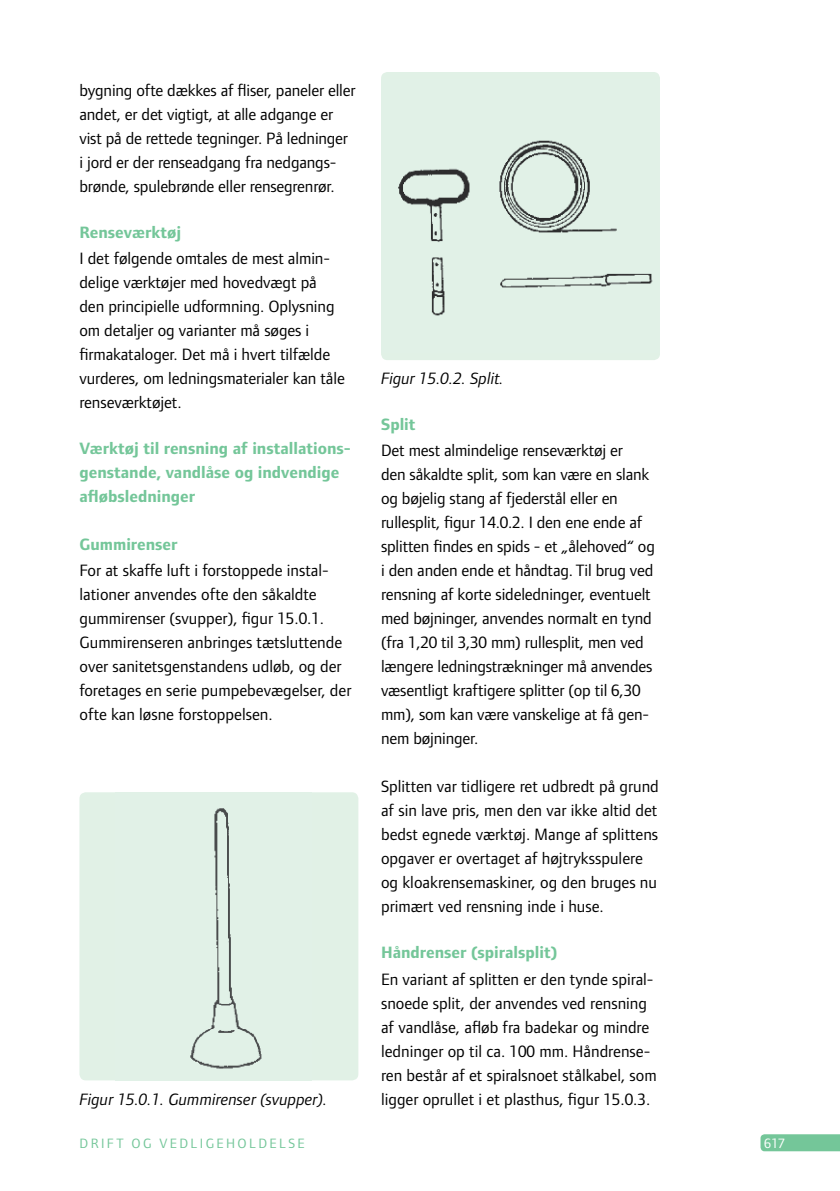
<style>
.page{position:relative;width:840px;height:1191px;background:#fff}
.page>*{position:absolute;margin:0;border:0;box-sizing:border-box;transform-origin:0 0}
.t1{font:17px/24px "Foundry Form Sans";letter-spacing:-.005em;color:#000}
.t2{font:700 17px/24px "Foundry Form Sans";color:#74c699}
.t3{font:italic 17px "Foundry Form Sans";color:#000}
.t4{font:14px "Foundry Form Sans";letter-spacing:.17em;color:#74c699}
.t5{font:14px "Foundry Form Sans";color:#fff}
</style>
<div class="page">
<svg style="left:760px;top:1134px;width:79px;height:17px"></svg>
<div style="left:79px;top:792px;width:279px;height:288px;background:#e1f1e6;border-radius:6px"></div>
<img style="left:190px;top:808px;width:72px;height:261px">
<div style="left:381px;top:72px;width:278px;height:288px;background:#e1f1e6;border-radius:6px"></div>
<img style="left:398px;top:140px;width:255px;height:176px">
<p class="t1" style="left:79px;top:78px;width:277px">bygning ofte dækkes af fliser, paneler eller andet, er det vigtigt, at alle adgange er vist på de rettede tegninger. På ledninger i jord er der renseadgang fra nedgangs&shy;brønde, spulebrønde eller rensegrenrør.</p>
<p class="t2" style="left:79px;top:220px;width:103px">Renseværktøj</p>
<p class="t1" style="left:79px;top:246px;width:267px">I det følgende omtales de mest almin&shy;delige værktøjer med hovedvægt på den principielle udformning. Oplysning om detaljer og varianter må søges i firmakataloger. Det må i hvert tilfælde vurderes, om ledningsmaterialer kan tåle renseværktøjet.</p>
<p class="t2" style="left:79px;top:436px;width:273px">Værktøj til rensning af installations&shy;genstande, vandlåse og indvendige afløbsledninger</p>
<p class="t2" style="left:79px;top:532px;width:99px">Gummirenser</p>
<p class="t1" style="left:79px;top:558px;width:273px">For at skaffe luft i forstoppede instal&shy;lationer anvendes ofte den såkaldte gummirenser (svupper), figur 15.0.1.<br>Gummirenseren anbringes tætsluttende over sanitetsgenstandens udløb, og der foretages en serie pumpebevægelser, der ofte kan løsne forstoppelsen.</p>
<p class="t3" style="left:381px;top:369px;width:124px">Figur 15.0.2. Split.</p>
<p class="t2" style="left:381px;top:412px;width:36px">Split</p>
<p class="t1" style="left:381px;top:438px;width:275px">Det mest almindelige renseværktøj er<br>den såkaldte split, som kan være en slank og bøjelig stang af fjederstål eller en rullesplit, figur 14.0.2. I den ene ende af splitten findes en spids - et „ålehoved“ og i den anden ende et håndtag. Til brug ved rensning af korte sideledninger, eventuelt med bøjninger, anvendes normalt en tynd (fra 1,20 til 3,30 mm) rullesplit, men ved længere ledningstrækninger må anvendes væsentligt kraftigere splitter (op til 6,30 mm), som kan være vanskelige at få gen&shy;nem bøjninger.</p>
<p class="t1" style="left:381px;top:774px;width:279px">Splitten var tidligere ret udbredt på grund af sin lave pris, men den var ikke altid det bedst egnede værktøj. Mange af splittens opgaver er overtaget af højtryksspulere og kloakrensemaskiner, og den bruges nu primært ved rensning inde i huse.</p>
<p class="t2" style="left:381px;top:940px;width:178px">Håndrenser (spiralsplit)</p>
<p class="t1" style="left:381px;top:966px;width:277px">En variant af splitten er den tynde spiral&shy;snoede split, der anvendes ved rensning af vandlåse, afløb fra badekar og mindre ledninger op til ca. 100 mm. Håndrense&shy;ren består af et spiralsnoet stålkabel, som</p>
<p class="t3" style="left:79px;top:1089px;width:249px">Figur 15.0.1. Gummirenser (svupper).</p>
<p class="t1" style="left:381px;top:1086px;width:270px">ligger oprullet i et plasthus, figur 15.0.3.</p>
<p class="t4" style="left:79px;top:1135px;width:227px">Drift og ved ligehold else</p>
<p class="t5" style="left:763px;top:1135px;width:22px">617</p>
</div>
